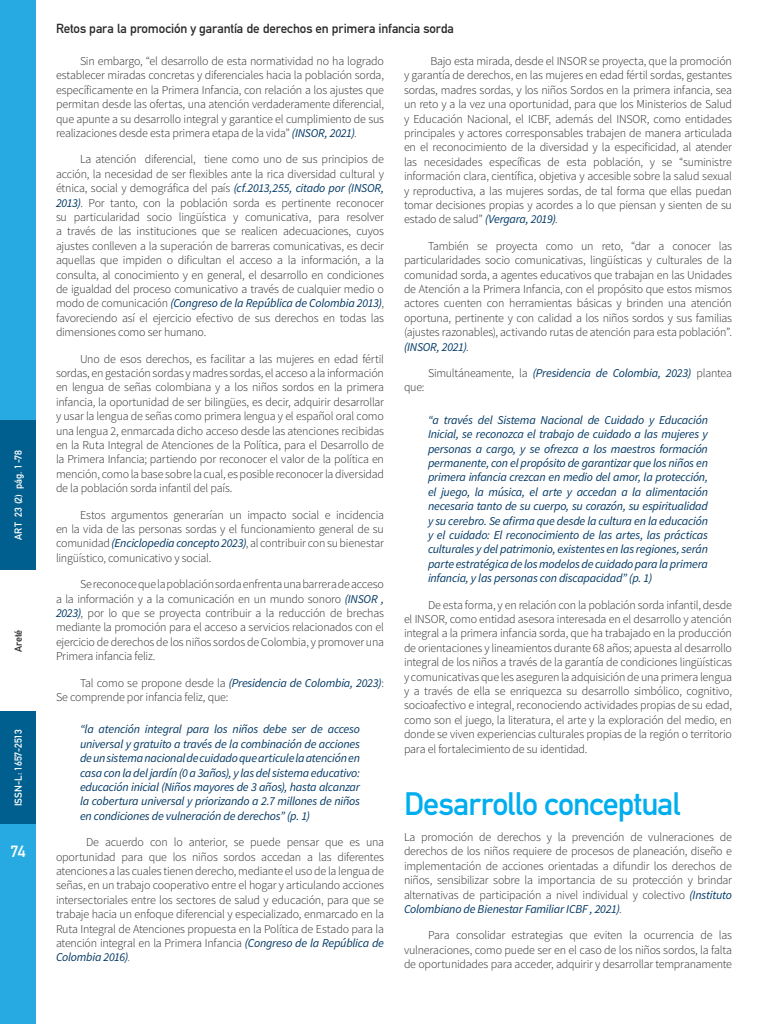
<style>
.page{position:relative;width:768px;height:1024px;background:#fff}
.page>*{position:absolute;margin:0;border:0;box-sizing:border-box;transform-origin:0 0}
.t1{font:700 32px "DIN Alternate";letter-spacing:-.025em;color:#00aeef}
.t2{font:700 16px "DIN Alternate";color:#fff}
.t3{font:700 13px "DIN Alternate";letter-spacing:-.01em;color:#2a2a2a}
.t4{font:300 12px/14.4px "Source Sans Pro";letter-spacing:-.015em;color:#2a2a2a;text-align:justify}
.t5{font:italic 12px/14.4px "Source Sans Pro";letter-spacing:-.02em;color:#003864;text-align:justify}
.t6{font:700 10px "DIN Alternate";letter-spacing:.01em;color:#fff}
.t7{font:700 10px "DIN Alternate";color:#2a2a2a}
.s1{font-weight:400;font-style:italic;color:#003864}
.s2{color:#782f40}
.s3{font-weight:300;font-style:normal;color:#2a2a2a}
</style>
<div class="page">
<div style="left:0;top:712px;width:36px;height:312px;background:#27aae1"></div>
<div style="left:0;top:0;width:36px;height:570px;background:#27aae1"></div>
<div style="left:0;top:712px;width:36px;height:112px;background:#005f8e"></div>
<div style="left:0;top:420px;width:36px;height:150px;background:#005f8e"></div>
<p class="t6" style="left:11px;top:540px;width:92px;rotate:-90deg">ART 23 (2) pág. 1-78</p>
<p class="t7" style="left:11px;top:652px;width:24px;rotate:-90deg">Areté</p>
<p class="t6" style="left:11px;top:806px;width:78px;rotate:-90deg">ISSN-L: 1657-2513</p>
<h2 class="t2" style="left:10px;top:839px;width:17px">74</h2>
<p class="t3" style="left:56px;top:19px;width:400px">Retos para la promoción y garantía de derechos en primera infancia sorda</p>
<p class="t4" style="left:56px;top:54px;width:330px;text-indent:24px">Sin embargo, “el desarrollo de esta normatividad no ha logrado establecer miradas concretas y diferenciales hacia la población sorda, específicamente en la Primera Infancia, con relación a los ajustes que permitan desde las ofertas, una atención verdaderamente diferencial, que apunte a su desarrollo integral y garantice el cumplimiento de sus realizaciones desde esta primera etapa de la vida” <span class="s1">(INSOR, 2021)</span><span class="s2">.</span></p>
<p class="t4" style="left:56px;top:152px;width:330px;text-indent:24px">La atención diferencial, tiene como uno de sus principios de acción, la necesidad de ser flexibles ante la rica diversidad cultural y étnica, social y demográfica del país <span class="s1">(cf.2013,255, citado por (INSOR, 2013)</span>. Por tanto, con la población sorda es pertinente reconocer su particularidad socio lingüística y comunicativa, para resolver a través de las instituciones que se realicen adecuaciones, cuyos ajustes conlleven a la superación de barreras comunicativas, es decir aquellas que impiden o dificultan el acceso a la información, a la consulta, al conocimiento y en general, el desarrollo en condiciones de igualdad del proceso comunicativo a través de cualquier medio o modo de comunicación <span class="s1">(Congreso de la República de Colombia 2013)</span>, favoreciendo así el ejercicio efectivo de sus derechos en todas las dimensiones como ser humano.</p>
<p class="t4" style="left:56px;top:351px;width:330px;text-indent:24px">Uno de esos derechos, es facilitar a las mujeres en edad fértil sordas, en gestación sordas y madres sordas, el acceso a la información en lengua de señas colombiana y a los niños sordos en la primera infancia, la oportunidad de ser bilingües, es decir, adquirir desarrollar y usar la lengua de señas como primera lengua y el español oral como una lengua 2, enmarcada dicho acceso desde las atenciones recibidas en la Ruta Integral de Atenciones de la Política, para el Desarrollo de la Primera Infancia; partiendo por reconocer el valor de la política en mención, como la base sobre la cual, es posible reconocer la diversidad de la población sorda infantil del país.</p>
<p class="t4" style="left:56px;top:507px;width:330px;text-indent:24px">Estos argumentos generarían un impacto social e incidencia en la vida de las personas sordas y el funcionamiento general de su comunidad <span class="s1">(Enciclopedia concepto 2023)</span>, al contribuir con su bienestar lingüístico, comunicativo y social.</p>
<p class="t4" style="left:56px;top:577px;width:330px;text-indent:24px">Se reconoce que la población sorda enfrenta una barrera de acceso a la información y a la comunicación en un mundo sonoro <span class="s1">(INSOR , 2023)</span>, por lo que se proyecta contribuir a la reducción de brechas mediante la promoción para el acceso a servicios relacionados con el ejercicio de derechos de los niños sordos de Colombia, y promover una Primera infancia feliz.</p>
<p class="t4" style="left:56px;top:675px;width:329px;text-indent:24px">Tal como se propone desde la <span class="s1">(Presidencia de Colombia, 2023)</span>:<br>Se comprende por infancia feliz, que:</p>
<p class="t5" style="left:80px;top:722px;width:282px">“la atención integral para los niños debe ser de acceso universal y gratuito a través de la combinación de acciones de un sistema nacional de cuidado que articule la atención en casa con la del jardín (0 a 3años), y las del sistema educativo: educación inicial (Niños mayores de 3 años), hasta alcanzar la cobertura universal y priorizando a 2.7 millones de niños en condiciones de vulneración de derechos” (p. 1)</p>
<p class="t4" style="left:56px;top:835px;width:330px;text-indent:30px">De acuerdo con lo anterior, se puede pensar que es una oportunidad para que los niños sordos accedan a las diferentes atenciones a las cuales tienen derecho, mediante el uso de la lengua de señas, en un trabajo cooperativo entre el hogar y articulando acciones intersectoriales entre los sectores de salud y educación, para que se trabaje hacia un enfoque diferencial y especializado, enmarcado en la Ruta Integral de Atenciones propuesta en la Política de Estado para la atención integral en la Primera Infancia <span class="s1">(Congreso de la República de Colombia 2016)</span><span class="s2">.</span></p>
<p class="t4" style="left:404px;top:54px;width:330px;text-indent:26px">Bajo esta mirada, desde el INSOR se proyecta, que la promoción y garantía de derechos, en las mujeres en edad fértil sordas, gestantes sordas, madres sordas, y los niños Sordos en la primera infancia, sea un reto y a la vez una oportunidad, para que los Ministerios de Salud y Educación Nacional, el ICBF, además del INSOR, como entidades principales y actores corresponsables trabajen de manera articulada en el reconocimiento de la diversidad y la especificidad, al atender las necesidades específicas de esta población, y se “suministre información clara, científica, objetiva y accesible sobre la salud sexual y reproductiva, a las mujeres sordas, de tal forma que ellas puedan tomar decisiones propias y acordes a lo que piensan y sienten de su estado de salud” <span class="s1">(Vergara, 2019)</span>.</p>
<p class="t4" style="left:404px;top:239px;width:330px;text-indent:24px">También se proyecta como un reto, “dar a conocer las particularidades socio comunicativas, lingüísticas y culturales de la comunidad sorda, a agentes educativos que trabajan en las Unidades de Atención a la Primera Infancia, con el propósito que estos mismos actores cuenten con herramientas básicas y brinden una atención oportuna, pertinente y con calidad a los niños sordos y sus familias (ajustes razonables), activando rutas de atención para esta población”. <span class="s1">(INSOR, 2021)</span>.</p>
<p class="t5" style="left:428px;top:366px;width:305px"><span class="s3">Simultáneamente, la</span> (Presidencia de Colombia, 2023) <span class="s3">plantea</span></p>
<p class="t4" style="left:404px;top:380px;width:22px">que:</p>
<p class="t5" style="left:428px;top:412px;width:282px">“a través del Sistema Nacional de Cuidado y Educación Inicial, se reconozca el trabajo de cuidado a las mujeres y personas a cargo, y se ofrezca a los maestros formación permanente, con el propósito de garantizar que los niños en primera infancia crezcan en medio del amor, la protección, el juego, la música, el arte y accedan a la alimentación necesaria tanto de su cuerpo, su corazón, su espiritualidad y su cerebro. Se afirma que desde la cultura en la educación y el cuidado: El reconocimiento de las artes, las prácticas culturales y del patrimonio, existentes en las regiones, serán parte estratégica de los modelos de cuidado para la primera infancia, y las personas con discapacidad” (p. 1)</p>
<p class="t4" style="left:404px;top:597px;width:330px;text-indent:24px">De esta forma, y en relación con la población sorda infantil, desde el INSOR, como entidad asesora interesada en el desarrollo y atención integral a la primera infancia sorda, que ha trabajado en la producción de orientaciones y lineamientos durante 68 años; apuesta al desarrollo integral de los niños a través de la garantía de condiciones lingüísticas y comunicativas que les aseguren la adquisición de una primera lengua y a través de ella se enriquezca su desarrollo simbólico, cognitivo, socioafectivo e integral, reconociendo actividades propias de su edad, como son el juego, la literatura, el arte y la exploración del medio, en donde se viven experiencias culturales propias de la región o territorio para el fortalecimiento de su identidad.</p>
<h1 class="t1" style="left:404px;top:779px;width:278px">Desarrollo conceptual</h1>
<p class="t4" style="left:404px;top:830px;width:330px">La promoción de derechos y la prevención de vulneraciones de derechos de los niños requiere de procesos de planeación, diseño e implementación de acciones orientadas a difundir los derechos de niños, sensibilizar sobre la importancia de su protección y brindar alternativas de participación a nivel individual y colectivo <span class="s1">(Instituto Colombiano de Bienestar Familiar ICBF , 2021)</span>.</p>
<p class="t4" style="left:404px;top:928px;width:330px;text-indent:24px">Para consolidar estrategias que eviten la ocurrencia de las vulneraciones, como puede ser en el caso de los niños sordos, la falta de oportunidades para acceder, adquirir y desarrollar tempranamente</p>
</div>
